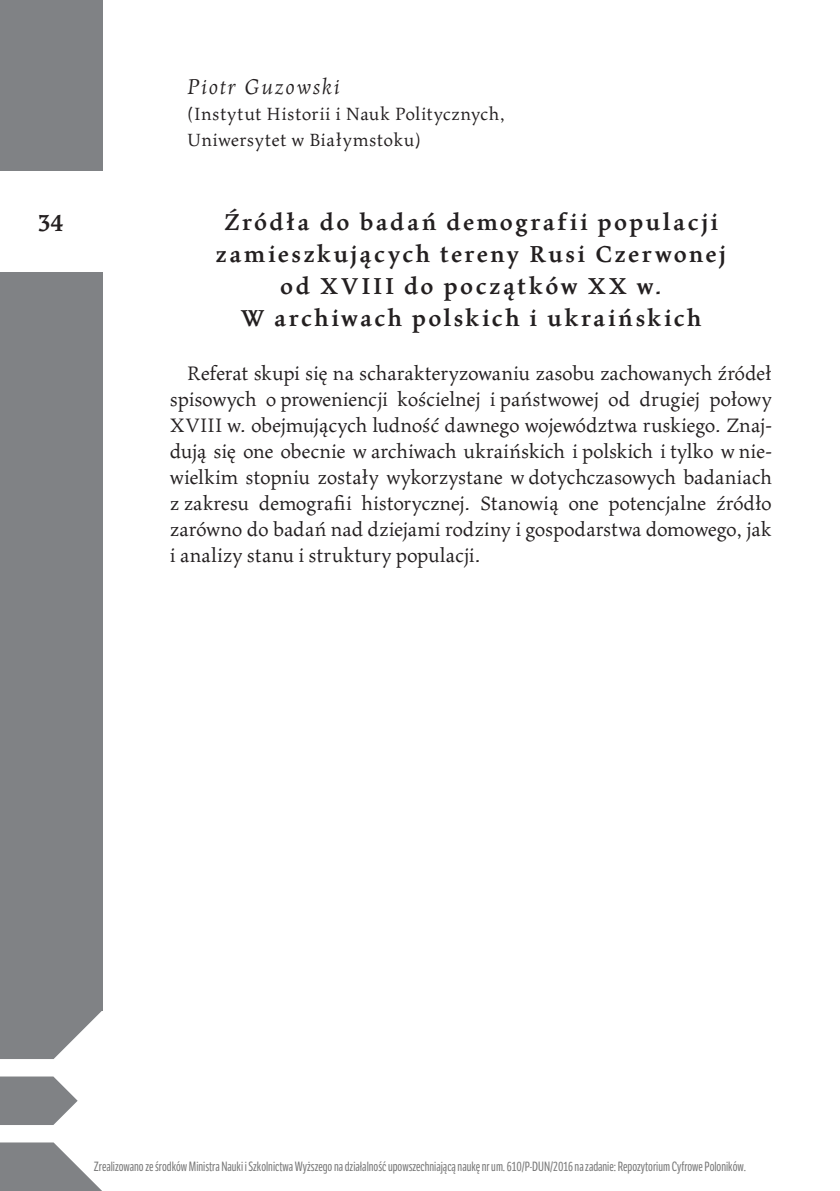
<style>
.page{position:relative;width:840px;height:1191px;background:#fff}
.page>*{position:absolute;margin:0;border:0;box-sizing:border-box;transform-origin:0 0}
.t1{font:700 28px "Maiola";color:#231f20}
.t2{font:700 26px/32px "Maiola";letter-spacing:.1em;color:#231f20;text-align:center}
.t3{font:italic 24px "Maiola";letter-spacing:.075em;color:#231f20}
.t4{font:22px/26px "Maiola";letter-spacing:.005em;color:#231f20;text-align:justify}
.t5{font:20px/26px "Maiola";letter-spacing:.035em;color:#231f20}
.t6{font:13px "LFT Etica Compressed";color:#787878}
</style>
<div class="page">
<div style="left:0;top:272px;width:102px;height:739px;background:#808285"></div>
<div style="left:0;top:0;width:102px;height:170px;background:#808285"></div>
<svg style="left:0;top:1142px;width:102px;height:49px"></svg>
<svg style="left:0;top:1011px;width:102px;height:48px"></svg>
<svg style="left:0;top:1076px;width:78px;height:49px"></svg>
<p class="t1" style="left:38px;top:203px;width:27px">34</p>
<p class="t3" style="left:187px;top:71px;width:154px">Piotr Guzowski</p>
<p class="t5" style="left:187px;top:100px;width:319px">(Instytut Historii i Nauk Politycznych,<br>Uniwersytet w Białymstoku)</p>
<p class="t2" style="left:216px;top:205px;width:511px">Źródła do badań demografii populacji zamieszkujących tereny Rusi Czerwonej od XVIII do początków XX w.<br>W archiwach polskich i ukraińskich</p>
<p class="t4" style="left:170px;top:360px;width:603px;text-indent:17px">Referat skupi się na scharakteryzowaniu zasobu zachowanych źródeł spisowych o proweniencji kościelnej i państwowej od drugiej połowy XVIII w. obejmujących ludność dawnego województwa ruskiego. Znaj&shy;dują się one obecnie w archiwach ukraińskich i polskich i tylko w nie&shy;wielkim stopniu zostały wykorzystane w dotychczasowych badaniach z zakresu demografii historycznej. Stanowią one potencjalne źródło zarówno do badań nad dziejami rodziny i gospodarstwa domowego, jak i analizy stanu i struktury populacji.</p>
<p class="t6" style="left:94px;top:1159px;width:653px">Zrealizowano ze środków Ministra Nauki i Szkolnictwa Wyższego na działalność upowszechniającą naukę nr um. 610/P-DUN/2016 na zadanie: Repozytorium Cyfrowe Poloników.</p>
</div>
